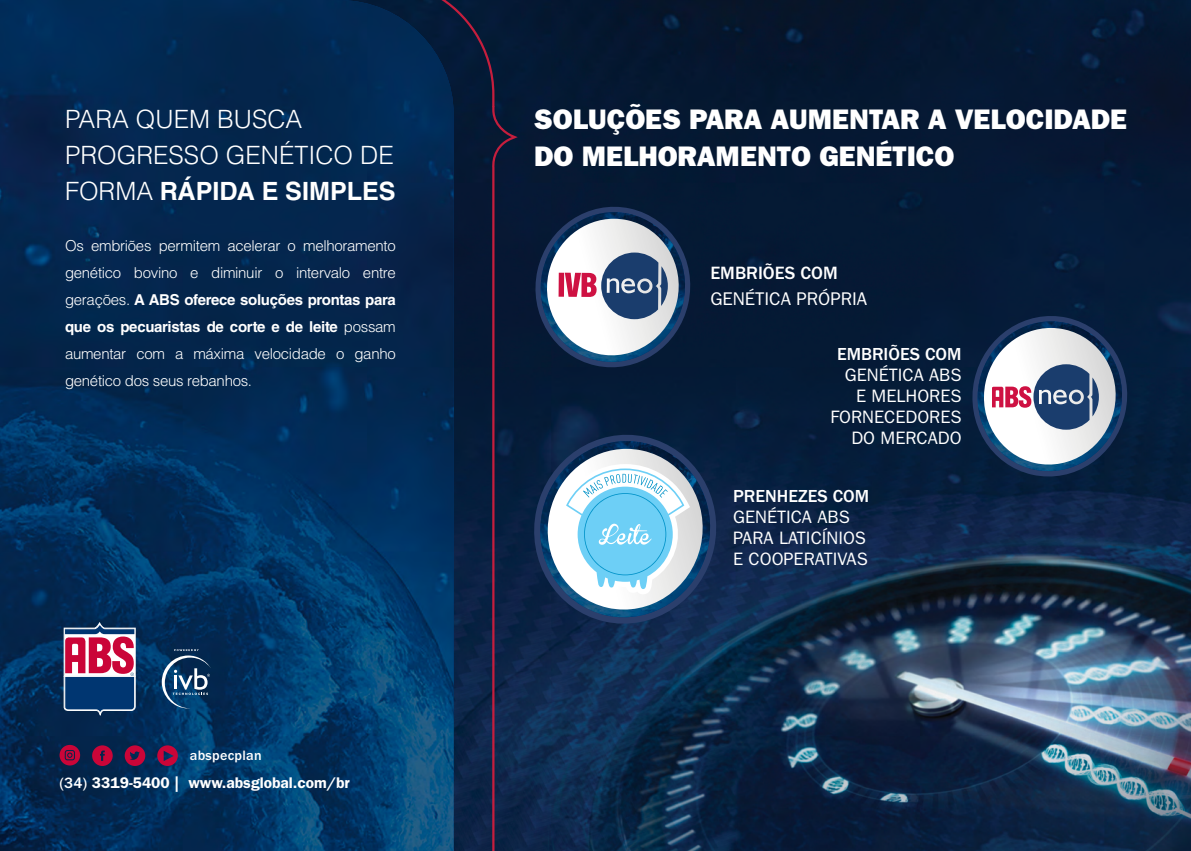
<style>
.page{position:relative;width:1191px;height:851px;background:#fff}
.page>*{position:absolute;margin:0;border:0;box-sizing:border-box;transform-origin:0 0}
.t1{font:28.35px/36.5px "ITC Franklin Gothic Std Hvy";color:#fff}
.t2{font:300 25.2px/36px "Helvetica LT Std";color:#fff}
.t3{font:18.45px "ITC Franklin Gothic Std";color:#fff}
.t4{font:500 18.45px "ITC Franklin Gothic Std";color:#fff}
.t5{font:18px/21px "ITC Franklin Gothic Std";color:#fff}
.t6{font:500 18px "ITC Franklin Gothic Std";color:#fff}
.t7{font:600 15.45px "ITC Franklin Gothic Std";color:#fff}
.t8{font:300 15px/27px "Helvetica LT Std";letter-spacing:-.02em;color:#fff;text-align:justify}
.t9{font:500 14.1px "ITC Franklin Gothic Std";letter-spacing:.02em;color:#fff}
.s1{font-weight:700}
.s2{font-weight:500}
</style>
<div class="page">
<img style="left:520px;top:0;width:671px;height:850px">
<img style="left:0;top:0;width:376px;height:850px">
<svg style="left:376px;top:0;width:144px;height:850px;background:#06294f"></svg>
<svg style="left:525px;top:426px;width:200px;height:206px;background:#0a2345"></svg>
<svg style="left:532px;top:433px;width:186px;height:192px"></svg>
<svg style="left:964px;top:308px;width:170px;height:176px"></svg>
<svg style="left:528px;top:199px;width:170px;height:175px"></svg>
<svg style="left:92px;top:745px;width:21px;height:20px"></svg>
<svg style="left:125px;top:745px;width:20px;height:20px"></svg>
<svg style="left:60px;top:744px;width:20px;height:21px"></svg>
<svg style="left:157px;top:745px;width:21px;height:20px"></svg>
<svg style="left:162px;top:649px;width:49px;height:59px;background:#2f567b"></svg>
<svg style="left:63px;top:622px;width:73px;height:96px;background:#6f567f"></svg>
<h2 class="t2" style="left:65px;top:101px;width:332px">PARA QUEM BUSCA<br>PROGRESSO GENÉTICO DE<br>FORMA <span class="s1">RÁPIDA E SIMPLES</span></h2>
<p class="t8" style="left:65px;top:231px;width:332px">Os embriões permitem acelerar o melhoramento genético bovino e diminuir o intervalo entre gerações. <span class="s1">A ABS oferece soluções prontas para que os pecuaristas de corte e de leite</span> possam aumentar com a máxima velocidade o ganho genético dos seus rebanhos.</p>
<p class="t9" style="left:190px;top:747px;width:73px">abspecplan</p>
<p class="t7" style="left:60px;top:773px;width:292px"><span class="s2">(34)</span> 3319-5400 | www.absglobal.com/br</p>
<h1 class="t1" style="left:534px;top:101px;width:594px">SOLUÇÕES PARA AUMENTAR A VELOCIDADE<br>DO MELHORAMENTO GENÉTICO</h1>
<p class="t4" style="left:710px;top:262px;width:129px">EMBRIÕES COM</p>
<p class="t3" style="left:710px;top:288px;width:158px">GENÉTICA PRÓPRIA</p>
<p class="t6" style="left:837px;top:344px;width:126px">EMBRIÕES COM</p>
<p class="t5" style="left:830px;top:365px;width:133px;text-align:right">GENÉTICA ABS<br>E MELHORES<br>FORNECEDORES<br>DO MERCADO</p>
<p class="t6" style="left:733px;top:485px;width:138px">PRENHEZES COM</p>
<p class="t5" style="left:733px;top:506px;width:136px">GENÉTICA ABS<br>PARA LATICÍNIOS<br>E COOPERATIVAS</p>
</div>
